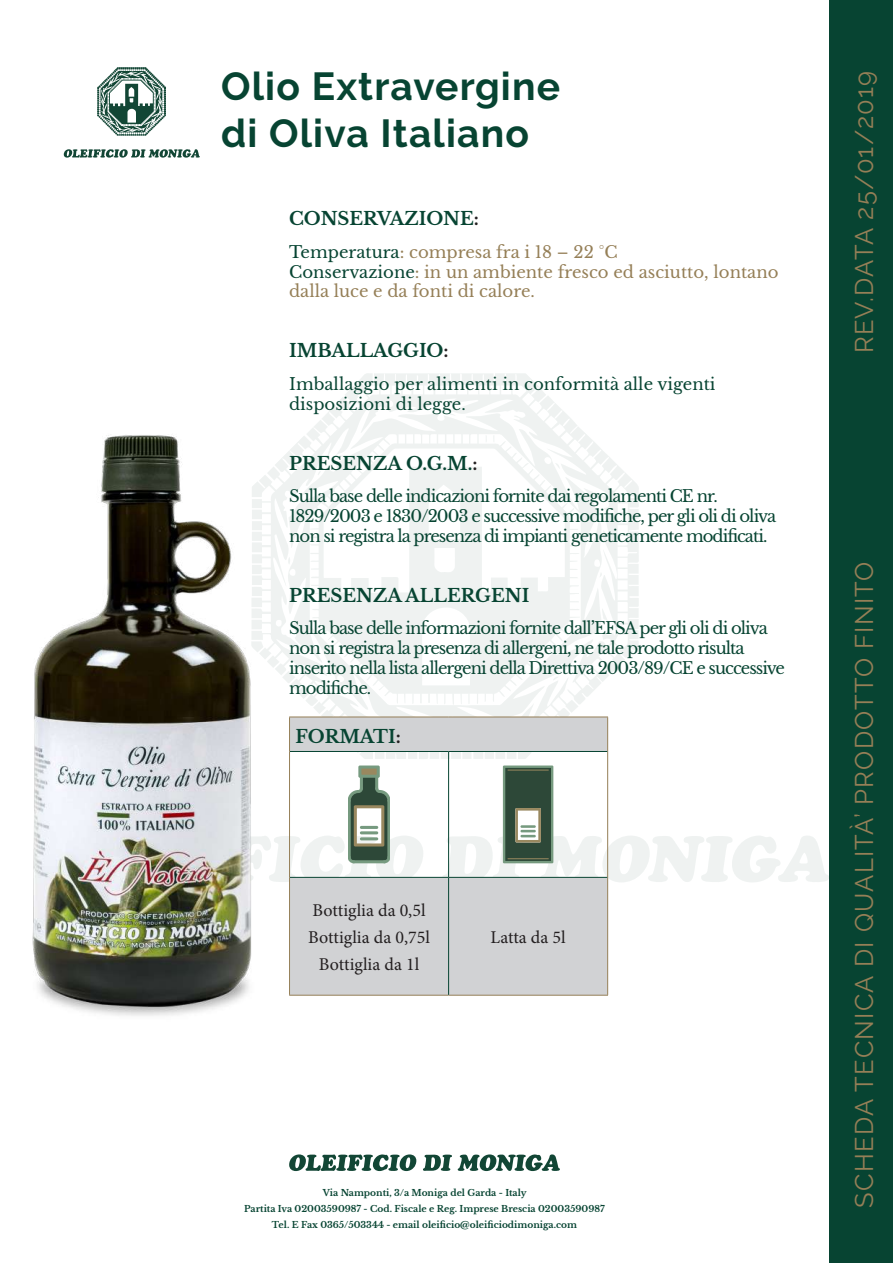
<style>
.page{position:relative;width:893px;height:1263px;background:#fff}
.page>*{position:absolute;margin:0;border:0;box-sizing:border-box;transform-origin:0 0}
.t1{font:700 39px/46.8px "Raleway";letter-spacing:.03em;color:#074432}
.t2{font:25.5px "Raleway";letter-spacing:.05em;color:#957f57}
.t3{font:700 18px "Libre Baskerville";color:#074432}
.t4{font:18px/27px "Minion Pro";color:#231f20;text-align:center}
.t5{font:16.5px/19.8px "Libre Baskerville";letter-spacing:-.06em;color:#074432}
.t6{font:16.5px/19.8px "Libre Baskerville";color:#957f57}
.t7{font:16.5px/19.8px "Libre Baskerville";color:#074432}
.t8{font:700 9px/15.8px "Libre Baskerville";color:#074432;text-align:center}
.s1{color:#231f20}
.s2{color:#074432}
</style>
<div class="page">
<svg style="left:289px;top:1154px;width:127px;height:17px"></svg>
<svg style="left:423px;top:1154px;width:29px;height:17px"></svg>
<svg style="left:458px;top:1154px;width:102px;height:17px"></svg>
<svg style="left:354px;top:373px;width:285px;height:386px"></svg>
<svg style="left:602px;top:608px;width:6px;height:13px"></svg>
<svg style="left:555px;top:463px;width:5px;height:6px"></svg>
<svg style="left:528px;top:676px;width:51px;height:41px"></svg>
<svg style="left:448px;top:413px;width:8px;height:3px"></svg>
<svg style="left:599px;top:572px;width:4px;height:6px"></svg>
<div style="left:829px;top:0;width:64px;height:1263px;background:#074432"></div>
<svg style="left:354px;top:718px;width:253px;height:277px;background:#d6d7d8"></svg>
<hr style="left:289px;top:717px;width:160px;height:1px;background:#957f57">
<hr style="left:449px;top:717px;width:159px;height:1px;background:#957f57">
<hr style="left:607px;top:717px;width:1px;height:34px;background:#957f57">
<hr style="left:607px;top:751px;width:1px;height:126px;background:#957f57">
<hr style="left:607px;top:877px;width:1px;height:118px;background:#957f57">
<hr style="left:289px;top:995px;width:160px;height:1px;background:#957f57">
<hr style="left:449px;top:995px;width:159px;height:1px;background:#957f57">
<hr style="left:290px;top:751px;width:159px;height:1px;background:#074432">
<hr style="left:449px;top:751px;width:158px;height:1px;background:#074432">
<hr style="left:448px;top:752px;width:1px;height:125px;background:#074432">
<hr style="left:290px;top:877px;width:159px;height:1px;background:#074432">
<hr style="left:448px;top:878px;width:1px;height:117px;background:#074432">
<svg style="left:354px;top:765px;width:69px;height:117px"></svg>
<hr style="left:360px;top:831px;width:18px;height:3px;background:#769a7f;border-radius:2px">
<hr style="left:360px;top:826px;width:18px;height:3px;background:#769a7f;border-radius:2px">
<hr style="left:360px;top:837px;width:18px;height:3px;background:#769a7f;border-radius:2px">
<svg style="left:442px;top:765px;width:387px;height:117px"></svg>
<hr style="left:507px;top:769px;width:42px;height:1px;background:#99885f">
<hr style="left:507px;top:858px;width:42px;height:1px;background:#99885f">
<svg style="left:64px;top:149px;width:136px;height:9px"></svg>
<svg style="left:97px;top:67px;width:69px;height:69px"></svg>
<img style="left:32px;top:386px;width:322px;height:630px">
<h1 class="t1" style="left:221px;top:64px;width:341px">Olio Extravergine di Oliva Italiano</h1>
<p class="t3" style="left:289px;top:208px;width:191px">CONSERVAZIONE<span class="s1">:</span></p>
<p class="t6" style="left:289px;top:242px;width:491px"><span class="s2">Temperatura</span>: compresa fra i 18 – 22 °C<br><span class="s2">Conservazione</span>: in un ambiente fresco ed asciutto, lontano dalla luce e da fonti di calore.</p>
<p class="t3" style="left:289px;top:340px;width:161px">IMBALLAGGIO<span class="s1">:</span></p>
<p class="t7" style="left:289px;top:374px;width:428px">Imballaggio per alimenti in conformità alle vigenti disposizioni di legge.</p>
<p class="t3" style="left:289px;top:452px;width:190px">PRESENZA O.G.M.<span class="s1">:</span></p>
<p class="t5" style="left:289px;top:486px;width:489px">Sulla base delle indicazioni fornite dai regolamenti CE nr.<br>1829/2003 e 1830/2003 e successive modifiche, per gli oli di oliva non si registra la presenza di impianti geneticamente modificati.</p>
<p class="t3" style="left:289px;top:584px;width:242px">PRESENZA ALLERGENI</p>
<p class="t5" style="left:289px;top:618px;width:497px">Sulla base delle informazioni fornite dall’EFSA per gli oli di oliva non si registra la presenza di allergeni, ne tale prodotto risulta inserito nella lista allergeni della Direttiva 2003/89/CE e successive modifiche.</p>
<p class="t3" style="left:296px;top:725px;width:107px">FORMATI<span class="s1">:</span></p>
<p class="t4" style="left:308px;top:897px;width:123px">Bottiglia da 0,5l<br>Bottiglia da 0,75l<br>Bottiglia da 1l</p>
<p class="t4" style="left:491px;top:924px;width:77px">Latta da 5l</p>
<p class="t8" style="left:244px;top:1185px;width:362px">Via Namponti, 3/a Moniga del Garda - Italy<br>Partita Iva 02003590987 - Cod. Fiscale e Reg. Imprese Brescia 02003590987<br>Tel. E Fax 0365/503344 - email oleificio@oleificiodimoniga.com</p>
<h2 class="t2" style="left:849px;top:353px;width:284px;rotate:-90deg">REV.DATA 25/01/2019</h2>
<h2 class="t2" style="left:849px;top:1208px;width:648px;rotate:-90deg">SCHEDA TECNICA DI QUALITÀ’ PRODOTTO FINITO</h2>
</div>
